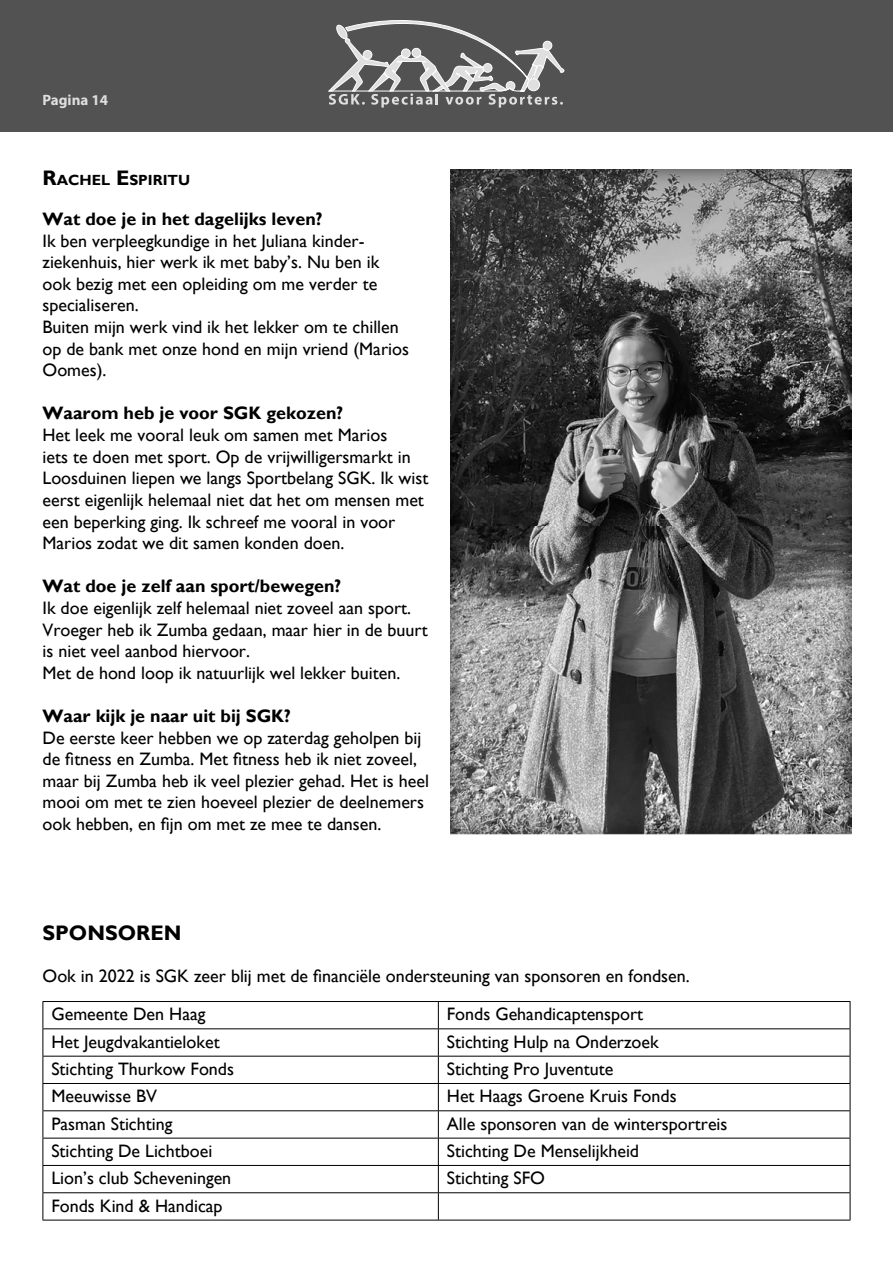
<style>
.page{position:relative;width:893px;height:1263px;background:#fff}
.page>*{position:absolute;margin:0;border:0;box-sizing:border-box;transform-origin:0 0}
.t1{font:700 21px "Gill Sans";color:#000}
.t2{font:18px/21.6px "Gill Sans";color:#000}
.t3{font:700 18px "Gill Sans";color:#000}
.t4{font:700 15px "Myriad Pro";color:#dfdfdf}
.t5{font:700 14.7px "Gill Sans";color:#000}
.s1{font-size:21px}
</style>
<div class="page">
<div style="left:0;top:0;width:893px;height:132px;background:#525252"></div>
<svg style="left:44px;top:1002px;width:806px;height:218px"></svg>
<hr style="left:43px;top:1001px;width:807px;height:1px;background:#000">
<hr style="left:43px;top:1028px;width:807px;height:1px;background:#000">
<hr style="left:43px;top:1056px;width:807px;height:1px;background:#000">
<hr style="left:43px;top:1083px;width:807px;height:1px;background:#000">
<hr style="left:43px;top:1110px;width:807px;height:1px;background:#000">
<hr style="left:43px;top:1138px;width:807px;height:1px;background:#000">
<hr style="left:43px;top:1165px;width:807px;height:1px;background:#000">
<hr style="left:43px;top:1192px;width:807px;height:1px;background:#000">
<hr style="left:43px;top:1220px;width:807px;height:1px;background:#000">
<svg style="left:43px;top:1002px;width:1px;height:218px"></svg>
<svg style="left:438px;top:1002px;width:1px;height:218px"></svg>
<svg style="left:850px;top:1002px;width:1px;height:218px"></svg>
<img style="left:450px;top:169px;width:401px;height:665px">
<svg style="left:328px;top:20px;width:237px;height:88px"></svg>
<p class="t4" style="left:43px;top:94px;width:67px">Pagina 14</p>
<p class="t5" style="left:43px;top:171px;width:149px"><span class="s1">R</span>ACHEL <span class="s1">E</span>SPIRITU</p>
<p class="t3" style="left:43px;top:208px;width:282px">Wat doe je in het dagelijks leven?</p>
<p class="t2" style="left:43px;top:230px;width:368px">Ik ben verpleegkundige in het Juliana kinder&shy;ziekenhuis, hier werk ik met baby’s. Nu ben ik ook bezig met een opleiding om me verder te specialiseren.<br>Buiten mijn werk vind ik het lekker om te chillen op de bank met onze hond en mijn vriend (Marios Oomes).</p>
<p class="t3" style="left:43px;top:403px;width:302px">Waarom heb je voor SGK gekozen?</p>
<p class="t2" style="left:43px;top:424px;width:387px">Het leek me vooral leuk om samen met Marios<br>iets te doen met sport. Op de vrijwilligersmarkt in Loosduinen liepen we langs Sportbelang SGK. Ik wist eerst eigenlijk helemaal niet dat het om mensen met een beperking ging. Ik schreef me vooral in voor Marios zodat we dit samen konden doen.</p>
<p class="t3" style="left:43px;top:576px;width:300px">Wat doe je zelf aan sport/bewegen?</p>
<p class="t2" style="left:43px;top:597px;width:387px">Ik doe eigenlijk zelf helemaal niet zoveel aan sport.<br>Vroeger heb ik Zumba gedaan, maar hier in de buurt is niet veel aanbod hiervoor.<br>Met de hond loop ik natuurlijk wel lekker buiten.</p>
<p class="t3" style="left:43px;top:705px;width:250px">Waar kijk je naar uit bij SGK?</p>
<p class="t2" style="left:43px;top:726px;width:388px">De eerste keer hebben we op zaterdag geholpen bij de fitness en Zumba. Met fitness heb ik niet zoveel, maar bij Zumba heb ik veel plezier gehad. Het is heel mooi om met te zien hoeveel plezier de deelnemers ook hebben, en fijn om met ze mee te dansen.</p>
<p class="t1" style="left:43px;top:921px;width:140px">SPONSOREN</p>
<p class="t2" style="left:51px;top:956px;width:640px;line-height:38.8px;text-indent:-9px">Ook in 2022 is SGK zeer blij met de financiële ondersteuning van sponsoren en fondsen.<br>Gemeente Den Haag</p>
<p class="t2" style="left:447px;top:1003px;width:198px">Fonds Gehandicaptensport</p>
<p class="t2" style="left:51px;top:1030px;width:170px">Het Jeugdvakantieloket</p>
<p class="t2" style="left:447px;top:1030px;width:213px">Stichting Hulp na Onderzoek</p>
<p class="t2" style="left:51px;top:1058px;width:184px">Stichting Thurkow Fonds</p>
<p class="t2" style="left:447px;top:1058px;width:168px">Stichting Pro Juventute</p>
<p class="t2" style="left:51px;top:1085px;width:107px">Meeuwisse BV</p>
<p class="t2" style="left:447px;top:1085px;width:231px">Het Haags Groene Kruis Fonds</p>
<p class="t2" style="left:51px;top:1112px;width:123px">Pasman Stichting</p>
<p class="t2" style="left:447px;top:1112px;width:282px">Alle sponsoren van de wintersportreis</p>
<p class="t2" style="left:51px;top:1140px;width:162px">Stichting De Lichtboei</p>
<p class="t2" style="left:447px;top:1140px;width:194px">Stichting De Menselijkheid</p>
<p class="t2" style="left:51px;top:1167px;width:181px">Lion’s club Scheveningen</p>
<p class="t2" style="left:447px;top:1167px;width:100px">Stichting SFO</p>
<p class="t2" style="left:51px;top:1194px;width:173px">Fonds Kind &amp; Handicap</p>
</div>
